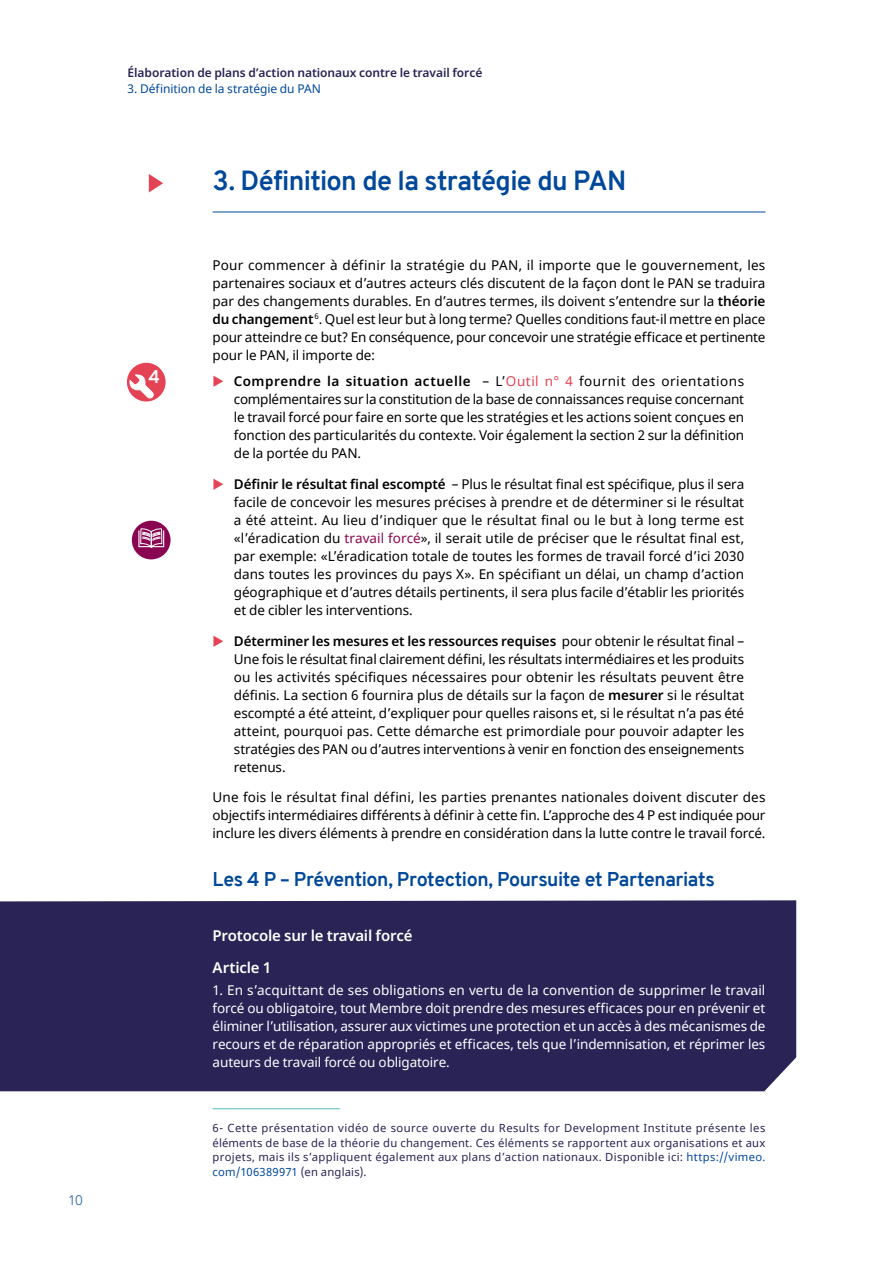
<style>
.page{position:relative;width:893px;height:1263px;background:#fff}
.page>*{position:absolute;margin:0;border:0;box-sizing:border-box;transform-origin:0 0}
.t1{font:700 27px "Overpass";letter-spacing:-.025em;color:#00489a}
.t2{font:700 19.5px "Overpass";letter-spacing:-.02em;color:#00489a}
.t3{font:700 18px "Overpass";color:#fff}
.t4{font:600 15px/32.2px "Noto Sans";letter-spacing:-.015em;color:#fff}
.t5{font:13.5px/18px "Noto Sans";letter-spacing:-.005em;color:#000;text-align:justify}
.t6{font:13.5px/18px "Noto Sans";letter-spacing:-.01em;color:#fff;text-align:justify}
.t7{font:300 13.5px "Noto Sans";color:#00489a}
.t8{font:600 12px "Noto Sans";letter-spacing:-.005em;color:#292455}
.t9{font:12px "Noto Sans";letter-spacing:-.005em;color:#00489a}
.t10{font:11.25px/14.7px "Noto Sans";letter-spacing:.025em;color:#292455;text-align:justify}
.s1{font-weight:600}
.s2{color:#e44356}
.s3{color:#8a0551}
.s4{color:#00489a}
</style>
<div class="page">
<hr style="left:213px;top:1108px;width:127px;height:1px;background:#54bdbe">
<hr style="left:213px;top:212px;width:552px;height:1px;background:#00489a">
<svg style="left:149px;top:174px;width:14px;height:18px"></svg>
<div style="left:127px;top:363px;width:39px;height:38px;background:#e44356;border-radius:50%"></div>
<svg style="left:128px;top:374px;width:26px;height:25px"></svg>
<div style="left:132px;top:521px;width:39px;height:38px;background:#8a0551;border-radius:50%"></div>
<div style="left:138px;top:530px;width:26px;height:17px;border:1px solid #fff"></div>
<svg style="left:140px;top:528px;width:23px;height:20px"></svg>
<div style="left:0;top:900px;width:796px;height:191px;background:#292455"></div>
<p class="t7" style="left:68px;top:1190px;width:16px">10</p>
<p class="t8" style="left:128px;top:64px;width:356px">Élaboration de plans d’action nationaux contre le travail forcé</p>
<p class="t9" style="left:128px;top:81px;width:195px">3. Définition de la stratégie du PAN</p>
<p class="t3" style="left:148px;top:364px;width:13px">4</p>
<h2 class="t1" style="left:213px;top:162px;width:415px">3. Définition de la stratégie du PAN</h2>
<p class="t5" style="left:213px;top:256px;width:554px">Pour commencer à définir la stratégie du PAN, il importe que le gouvernement, les partenaires sociaux et d’autres acteurs clés discutent de la façon dont le PAN se traduira par des changements durables. En d’autres termes, ils doivent s’entendre sur la <span class="s1">théorie du changement</span><sup>6</sup>. Quel est leur but à long terme? Quelles conditions faut-il mettre en place pour atteindre ce but? En conséquence, pour concevoir une stratégie efficace et pertinente pour le PAN, il importe de:</p>
<p class="t5" style="left:234px;top:373px;width:512px"><span class="s1">Comprendre la situation actuelle</span> – L’<span class="s2">Outil n° 4</span> fournit des orientations complémentaires sur la constitution de la base de connaissances requise concernant le travail forcé pour faire en sorte que les stratégies et les actions soient conçues en</p>
<p class="t5" style="left:234px;top:427px;width:512px">fonction des particularités du contexte. Voir également la section 2 sur la définition</p>
<p class="t5" style="left:234px;top:445px;width:129px">de la portée du PAN.</p>
<p class="t5" style="left:234px;top:475px;width:512px"><span class="s1">Définir le résultat final escompté</span> – Plus le résultat final est spécifique, plus il sera</p>
<p class="t5" style="left:234px;top:493px;width:512px">facile de concevoir les mesures précises à prendre et de déterminer si le résultat</p>
<p class="t5" style="left:234px;top:511px;width:512px">a été atteint. Au lieu d’indiquer que le résultat final ou le but à long terme est «l’éradication du <span class="s3">travail forcé</span>», il serait utile de préciser que le résultat final est, par exemple: «L’éradication totale de toutes les formes de travail forcé d’ici 2030</p>
<p class="t5" style="left:234px;top:565px;width:512px">dans toutes les provinces du pays X». En spécifiant un délai, un champ d’action</p>
<p class="t5" style="left:234px;top:583px;width:512px">géographique et d’autres détails pertinents, il sera plus facile d’établir les priorités et de cibler les interventions.</p>
<p class="t5" style="left:234px;top:632px;width:512px"><span class="s1">Déterminer les mesures et les ressources requises</span> pour obtenir le résultat final – Une fois le résultat final clairement défini, les résultats intermédiaires et les produits ou les activités spécifiques nécessaires pour obtenir les résultats peuvent être définis. La section 6 fournira plus de détails sur la façon de <span class="s1">mesurer</span> si le résultat escompté a été atteint, d’expliquer pour quelles raisons et, si le résultat n’a pas été atteint, pourquoi pas. Cette démarche est primordiale pour pouvoir adapter les stratégies des PAN ou d’autres interventions à venir en fonction des enseignements retenus.</p>
<p class="t5" style="left:213px;top:789px;width:554px">Une fois le résultat final défini, les parties prenantes nationales doivent discuter des objectifs intermédiaires différents à définir à cette fin. L’approche des 4 P est indiquée pour inclure les divers éléments à prendre en considération dans la lutte contre le travail forcé.</p>
<h3 class="t2" style="left:213px;top:866px;width:504px">Les 4 P – Prévention, Protection, Poursuite et Partenariats</h3>
<p class="t4" style="left:213px;top:919px;width:201px">Protocole sur le travail forcé<br>Article 1</p>
<p class="t6" style="left:213px;top:981px;width:554px">1. En s’acquittant de ses obligations en vertu de la convention de supprimer le travail forcé ou obligatoire, tout Membre doit prendre des mesures efficaces pour en prévenir et éliminer l’utilisation, assurer aux victimes une protection et un accès à des mécanismes de recours et de réparation appropriés et efficaces, tels que l’indemnisation, et réprimer les auteurs de travail forcé ou obligatoire.</p>
<p class="t10" style="left:213px;top:1121px;width:554px">6- Cette présentation vidéo de source ouverte du Results for Development Institute présente les éléments de base de la théorie du changement. Ces éléments se rapportent aux organisations et aux projets, mais ils s’appliquent également aux plans d’action nationaux. Disponible ici: <span class="s4">https://vimeo. com/106389971</span> (en anglais).</p>
</div>
